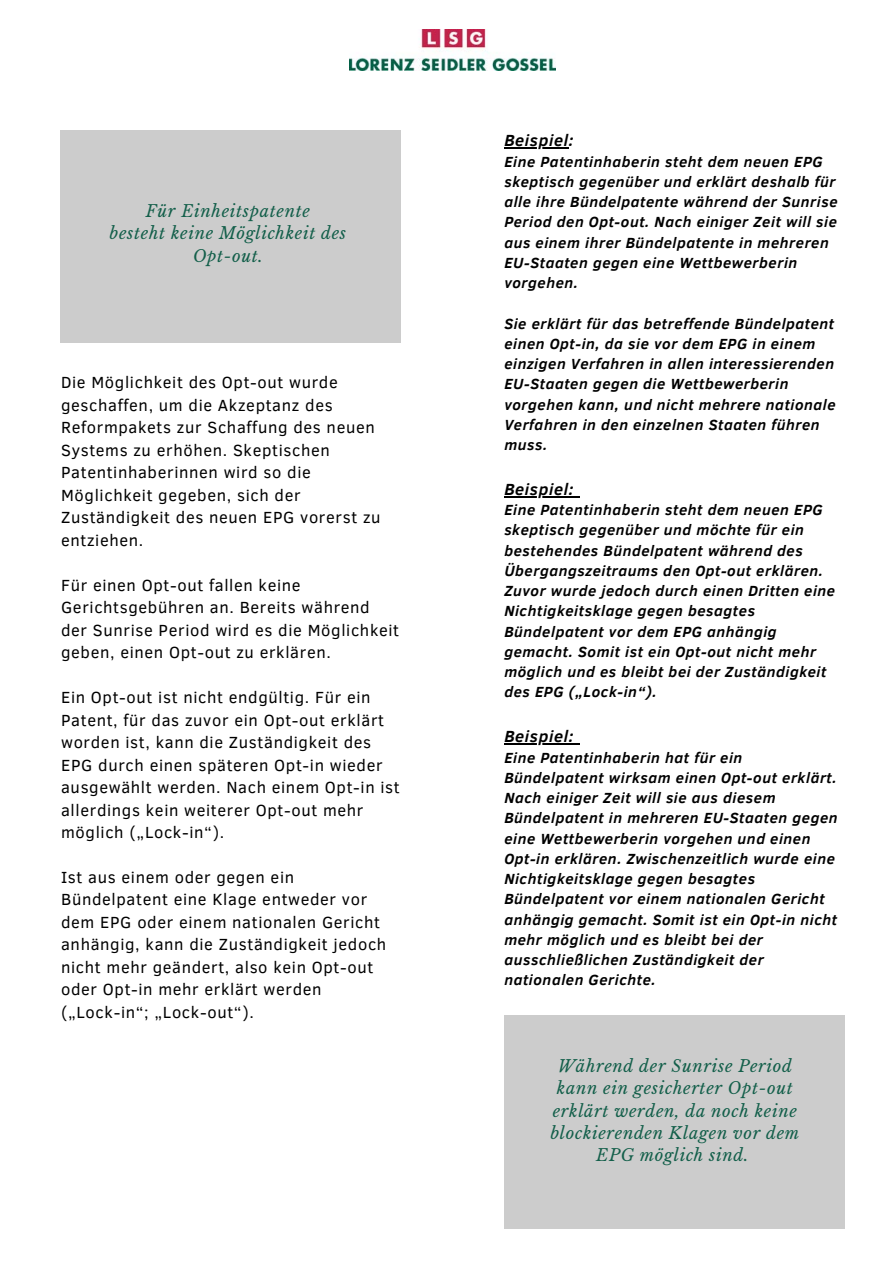
<style>
.page{position:relative;width:893px;height:1264px;background:#fff}
.page>*{position:absolute;margin:0;border:0;box-sizing:border-box;transform-origin:0 0}
.t1{font:16.5px/22.5px "Clear Sans";letter-spacing:.04em;color:#000}
.t2{font:italic 16.5px/22.5px "Libre Baskerville";letter-spacing:.04em;color:#135f4a;text-align:center}
.t3{font:italic 700 16.5px "Clear Sans";letter-spacing:.04em;color:#000}
.t4{font:italic 700 15px/20.2px "Clear Sans";letter-spacing:.04em;color:#000}
</style>
<div class="page">
<hr style="left:504px;top:147px;width:64px;height:2px;background:#000">
<hr style="left:504px;top:496px;width:70px;height:1px;background:#000">
<hr style="left:504px;top:743px;width:70px;height:1px;background:#000">
<img style="left:349px;top:29px;width:206px;height:42px">
<div style="left:504px;top:1015px;width:341px;height:213px;background:#ccc"></div>
<div style="left:60px;top:130px;width:341px;height:212px;background:#ccc"></div>
<p class="t2" style="left:110px;top:200px;width:238px">Für Einheitspatente<br>besteht keine Möglichkeit des<br>Opt-out.</p>
<p class="t1" style="left:61px;top:370px;width:321px">Die Möglichkeit des Opt-out wurde geschaffen, um die Akzeptanz des<br>Reformpakets zur Schaffung des neuen<br>Systems zu erhöhen. Skeptischen<br>Patentinhaberinnen wird so die<br>Möglichkeit gegeben, sich der<br>Zuständigkeit des neuen EPG vorerst zu entziehen.</p>
<p class="t1" style="left:61px;top:572px;width:339px">Für einen Opt-out fallen keine Gerichtsgebühren an. Bereits während der Sunrise Period wird es die Möglichkeit geben, einen Opt-out zu erklären.</p>
<p class="t1" style="left:61px;top:685px;width:340px">Ein Opt-out ist nicht endgültig. Für ein Patent, für das zuvor ein Opt-out erklärt worden ist, kann die Zuständigkeit des EPG durch einen späteren Opt-in wieder ausgewählt werden. Nach einem Opt-in ist allerdings kein weiterer Opt-out mehr möglich („Lock-in“).</p>
<p class="t1" style="left:61px;top:865px;width:327px">Ist aus einem oder gegen ein Bündelpatent eine Klage entweder vor dem EPG oder einem nationalen Gericht anhängig, kann die Zuständigkeit jedoch nicht mehr geändert, also kein Opt-out oder Opt-in mehr erklärt werden („Lock-in“; „Lock-out“).</p>
<p class="t3" style="left:504px;top:129px;width:70px">Beispiel:</p>
<p class="t4" style="left:504px;top:150px;width:335px">Eine Patentinhaberin steht dem neuen EPG skeptisch gegenüber und erklärt deshalb für alle ihre Bündelpatente während der Sunrise Period den Opt-out. Nach einiger Zeit will sie aus einem ihrer Bündelpatente in mehreren EU-Staaten gegen eine Wettbewerberin vorgehen.</p>
<p class="t4" style="left:504px;top:312px;width:333px">Sie erklärt für das betreffende Bündelpatent einen Opt-in, da sie vor dem EPG in einem einzigen Verfahren in allen interessierenden EU-Staaten gegen die Wettbewerberin vorgehen kann, und nicht mehrere nationale Verfahren in den einzelnen Staaten führen muss.</p>
<p class="t3" style="left:504px;top:477px;width:70px">Beispiel:</p>
<p class="t4" style="left:504px;top:499px;width:332px">Eine Patentinhaberin steht dem neuen EPG skeptisch gegenüber und möchte für ein bestehendes Bündelpatent während des Übergangszeitraums den Opt-out erklären.<br>Zuvor wurde jedoch durch einen Dritten eine Nichtigkeitsklage gegen besagtes Bündelpatent vor dem EPG anhängig gemacht. Somit ist ein Opt-out nicht mehr möglich und es bleibt bei der Zuständigkeit des EPG („Lock-in“).</p>
<p class="t3" style="left:504px;top:724px;width:70px">Beispiel:</p>
<p class="t4" style="left:504px;top:746px;width:335px">Eine Patentinhaberin hat für ein Bündelpatent wirksam einen Opt-out erklärt.<br>Nach einiger Zeit will sie aus diesem Bündelpatent in mehreren EU-Staaten gegen eine Wettbewerberin vorgehen und einen Opt-in erklären. Zwischenzeitlich wurde eine Nichtigkeitsklage gegen besagtes Bündelpatent vor einem nationalen Gericht anhängig gemacht. Somit ist ein Opt-in nicht mehr möglich und es bleibt bei der ausschließlichen Zuständigkeit der nationalen Gerichte.</p>
<p class="t2" style="left:550px;top:1054px;width:250px">Während der Sunrise Period kann ein gesicherter Opt-out erklärt werden, da noch keine blockierenden Klagen vor dem<br>EPG möglich sind.</p>
</div>
